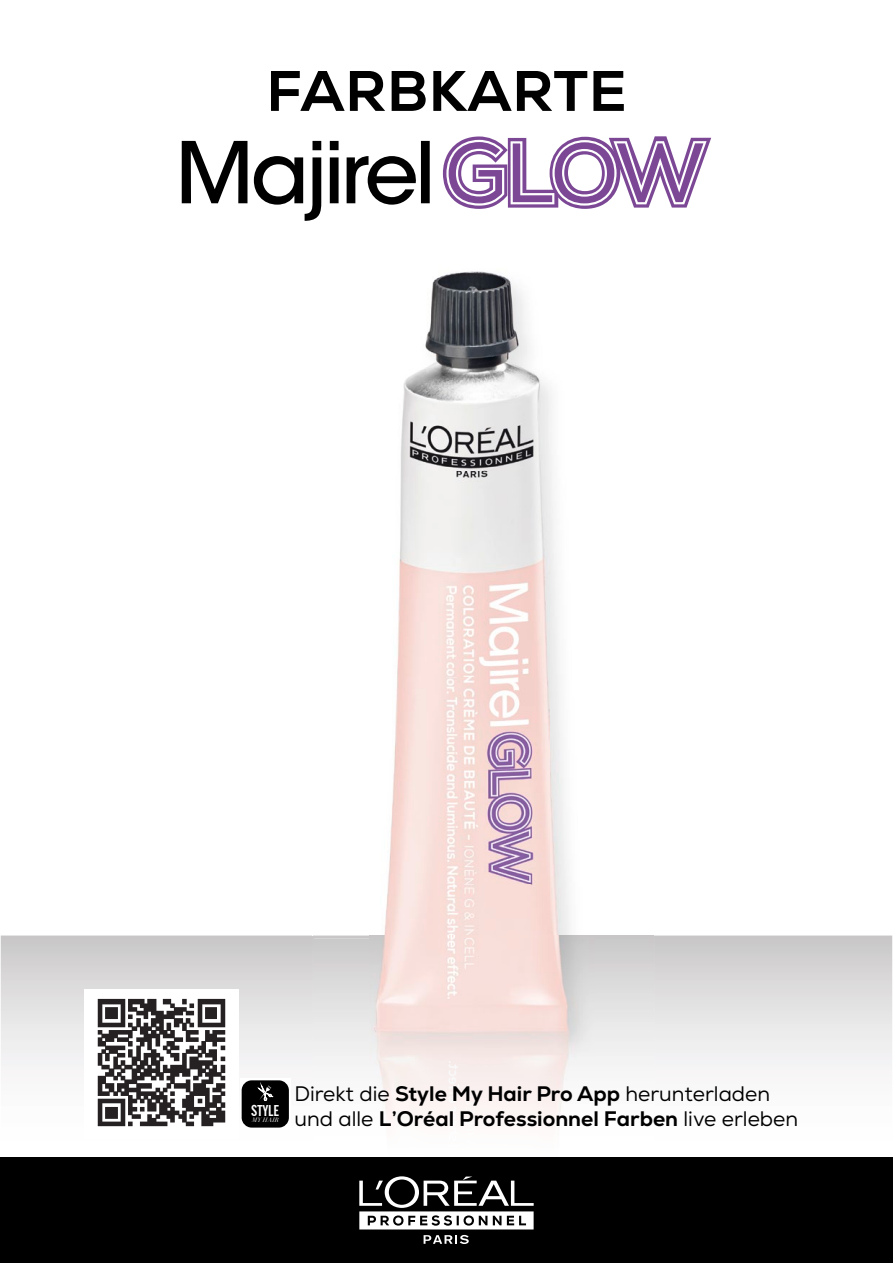
<style>
.page{position:relative;width:893px;height:1263px;background:#fff}
.page>*{position:absolute;margin:0;border:0;box-sizing:border-box;transform-origin:0 0}
.t1{font:800 57px "Nexa";letter-spacing:.01em;color:#000}
.t2{font:800 21px/25.2px "Nexa";color:#000}
.t3{font:15.6px "Alternate Gothic No 2 BT";letter-spacing:.01em;color:#fff}
.t4{font:italic 6.15px "Didot LH";color:#fff}
.s1{font-weight:400}
</style>
<div class="page">
<div style="left:0;top:1157px;width:893px;height:106px;background:#000"></div>
<svg style="left:424px;top:1235px;width:45px;height:9px"></svg>
<svg style="left:359px;top:1176px;width:175px;height:53px"></svg>
<svg style="left:1px;top:935px;width:891px;height:132px"></svg>
<img style="left:321px;top:161px;width:122px;height:46px">
<img style="left:313px;top:935px;width:57px;height:47px">
<img style="left:370px;top:935px;width:283px;height:3px">
<img style="left:313px;top:982px;width:1px;height:85px">
<img style="left:384px;top:271px;width:186px;height:664px">
<img style="left:653px;top:938px;width:1px;height:129px">
<img style="left:314px;top:938px;width:97px;height:182px">
<img style="left:556px;top:938px;width:97px;height:180px">
<div style="left:411px;top:1059px;width:145px;height:61px;background:#f9f1f0"></div>
<img style="left:370px;top:938px;width:224px;height:121px">
<svg style="left:443px;top:136px;width:268px;height:73px"></svg>
<svg style="left:182px;top:141px;width:65px;height:62px"></svg>
<svg style="left:254px;top:141px;width:67px;height:80px"></svg>
<svg style="left:330px;top:141px;width:9px;height:62px"></svg>
<svg style="left:347px;top:156px;width:69px;height:49px"></svg>
<div style="left:421px;top:141px;width:9px;height:62px;background:#000"></div>
<img style="left:84px;top:990px;width:154px;height:137px">
<svg style="left:241px;top:1080px;width:48px;height:48px"></svg>
<h1 class="t1" style="left:266px;top:55px;width:362px">FARBKARTE</h1>
<p class="t3" style="left:251px;top:1102px;width:30px">STYLE</p>
<p class="t4" style="left:252px;top:1116px;width:28px">MY HAIR</p>
<p class="t2" style="left:294px;top:1081px;width:505px"><span class="s1">Direkt die</span> Style My Hair Pro App <span class="s1">herunterladen und alle</span> L’Oréal Professionnel Farben <span class="s1">live erleben</span></p>
</div>
